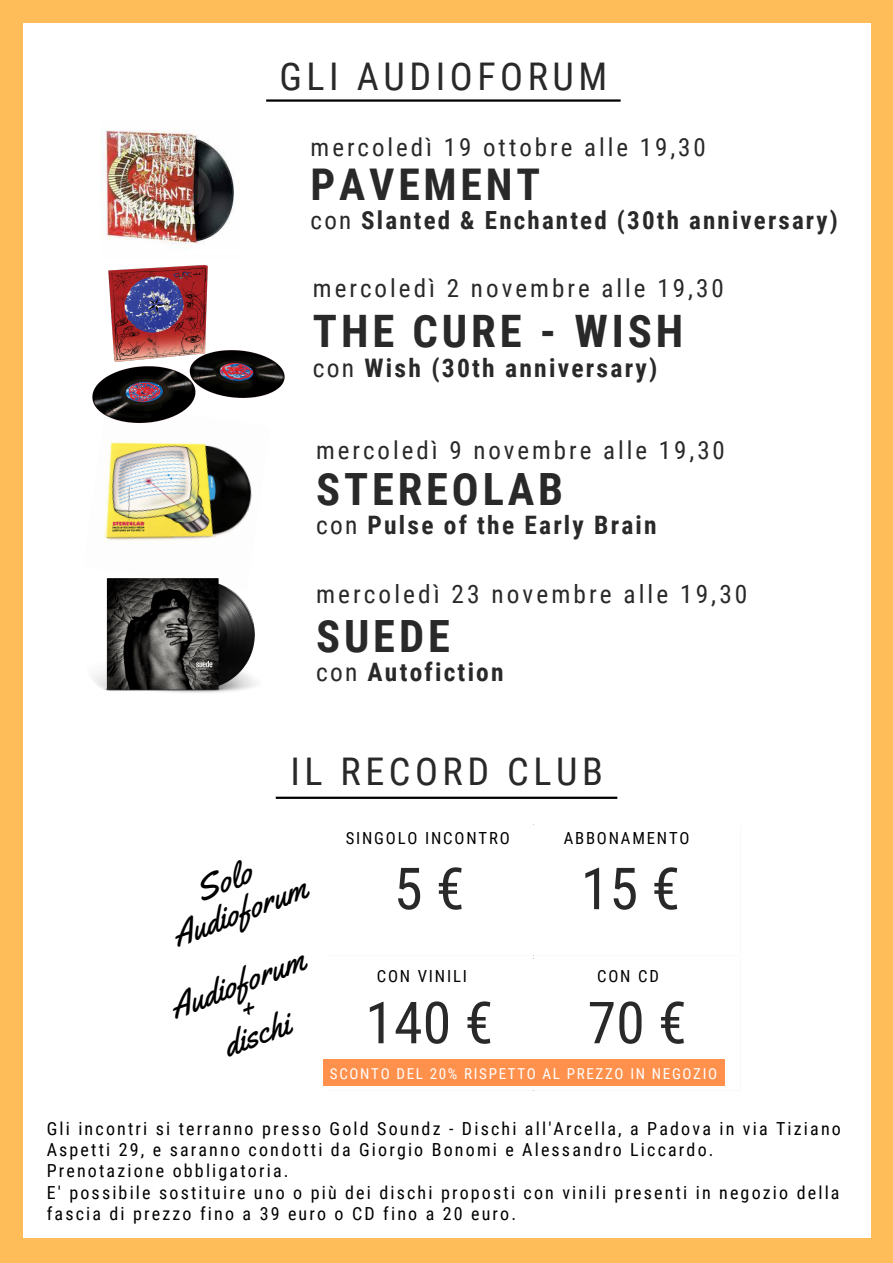
<style>
.page{position:relative;width:893px;height:1263px;background:#ffbd59}
.page>*{position:absolute;margin:0;border:0;box-sizing:border-box;transform-origin:0 0}
.t1{font:58.05px "Roboto Condensed";color:#292929}
.t2{font:700 44.7px "Roboto Condensed";letter-spacing:.085em;color:#292929}
.t3{font:700 44.47px "Roboto Condensed";letter-spacing:.09em;color:#292929}
.t4{font:700 43.72px "Roboto Condensed";letter-spacing:.085em;color:#292929}
.t5{font:38.17px "Roboto Condensed";letter-spacing:.12em;color:#292929}
.t6{font:34.2px/27.2px "Yellowtail";color:#000;text-align:center}
.t7{font:700 25.58px "Roboto Condensed";letter-spacing:.09em;color:#292929}
.t8{font:700 25.42px "Roboto Condensed";letter-spacing:.09em;color:#292929}
.t9{font:25.35px "Roboto Condensed";letter-spacing:.12em;color:#292929}
.t10{font:25.05px "Roboto Condensed";letter-spacing:.12em;color:#292929}
.t11{font:700 24.97px "Roboto Condensed";letter-spacing:.09em;color:#292929}
.t12{font:24.9px "Roboto Condensed";letter-spacing:.12em;color:#292929}
.t13{font:18px/21.4px "Roboto Condensed";letter-spacing:.12em;color:#000}
.t14{font:16.65px "Roboto Condensed";letter-spacing:.11em;color:#000}
.t15{font:15.08px "Roboto Condensed";letter-spacing:.11em;color:#fff}
.s1{font-weight:400}
</style>
<div class="page">
<div style="left:23px;top:23px;width:847px;height:1215px;background:#fff"></div>
<img style="left:104px;top:442px;width:148px;height:99px">
<img style="left:93px;top:578px;width:164px;height:115px">
<img style="left:92px;top:264px;width:193px;height:159px">
<img style="left:100px;top:130px;width:134px;height:117px">
<hr style="left:276px;top:797px;width:341px;height:2px;background:#000">
<hr style="left:266px;top:99px;width:354px;height:3px;background:#000">
<div style="left:323px;top:1060px;width:401px;height:26px;background:#ff914d"></div>
<h3 class="t5" style="left:279px;top:54px;width:329px">GLI AUDIOFORUM</h3>
<h3 class="t12" style="left:311px;top:133px;width:397px">mercoledì 19 ottobre alle 19,30</h3>
<h3 class="t4" style="left:311px;top:159px;width:231px">PAVEMENT</h3>
<h3 class="t11" style="left:311px;top:206px;width:529px"><span class="s1">con</span> Slanted &amp; Enchanted (30th anniversary)</h3>
<h3 class="t10" style="left:313px;top:273px;width:412px">mercoledì 2 novembre alle 19,30</h3>
<h2 class="t2" style="left:313px;top:306px;width:372px">THE CURE - WISH</h2>
<h3 class="t7" style="left:313px;top:353px;width:346px"><span class="s1">con</span> Wish (30th anniversary)</h3>
<h3 class="t12" style="left:316px;top:436px;width:410px">mercoledì 9 novembre alle 19,30</h3>
<h3 class="t3" style="left:316px;top:463px;width:249px">STEREOLAB</h3>
<h3 class="t8" style="left:316px;top:511px;width:342px"><span class="s1">con</span> Pulse of the Early Brain</h3>
<h3 class="t9" style="left:316px;top:580px;width:433px">mercoledì 23 novembre alle 19,30</h3>
<h3 class="t3" style="left:316px;top:610px;width:135px">SUEDE</h3>
<h3 class="t8" style="left:316px;top:658px;width:189px"><span class="s1">con</span> Autofiction</h3>
<h3 class="t5" style="left:290px;top:749px;width:314px">IL RECORD CLUB</h3>
<h3 class="t6" style="left:155px;top:889px;width:143px;line-height:33.8px;rotate:-21deg">Solo<br>Audioforum</h3>
<h3 class="t6" style="left:166px;top:995px;width:143px;rotate:-21deg">Audioforum +<br>dischi</h3>
<p class="t14" style="left:346px;top:828px;width:165px">SINGOLO INCONTRO</p>
<p class="t14" style="left:563px;top:828px;width:127px">ABBONAMENTO</p>
<h1 class="t1" style="left:394px;top:855px;width:72px">5€</h1>
<h1 class="t1" style="left:581px;top:855px;width:101px">15 €</h1>
<p class="t14" style="left:377px;top:966px;width:92px">CON VINILI</p>
<p class="t14" style="left:597px;top:966px;width:63px">CON CD</p>
<h1 class="t1" style="left:365px;top:989px;width:129px">140 €</h1>
<h1 class="t1" style="left:587px;top:989px;width:101px">70 €</h1>
<p class="t15" style="left:330px;top:1065px;width:389px">SCONTO DEL 20% RISPETTO AL PREZZO IN NEGOZIO</p>
<p class="t13" style="left:47px;top:1118px;width:795px">Gli incontri si terranno presso Gold Soundz - Dischi all'Arcella, a Padova in via Tiziano Aspetti 29, e saranno condotti da Giorgio Bonomi e Alessandro Liccardo.<br>Prenotazione obbligatoria.<br>E' possibile sostituire uno o più dei dischi proposti con vinili presenti in negozio della fascia di prezzo fino a 39 euro o CD fino a 20 euro.</p>
</div>
